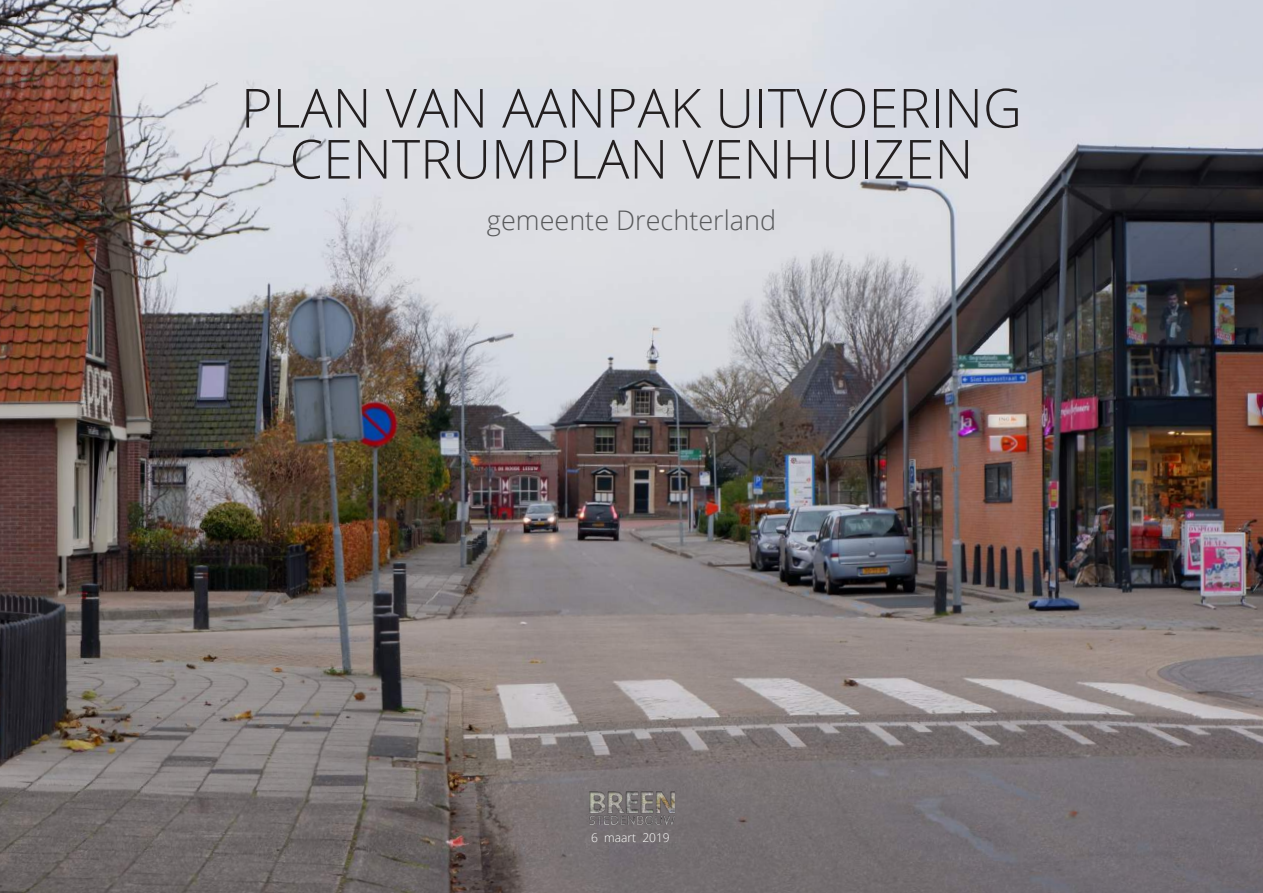
<style>
.page{position:relative;width:1263px;height:893px;background:#fff}
.page>*{position:absolute;margin:0;border:0;box-sizing:border-box;transform-origin:0 0}
.t1{font:300 54px/51px "Open Sans";color:#231f20;text-align:center}
.t2{font:300 27px "Open Sans";color:#57585a}
.t3{font:300 12px "Open Sans";color:#fff}
</style>
<div class="page">
<img style="left:0;top:0;width:1263px;height:893px">
<img style="left:586px;top:789px;width:91px;height:39px">
<p class="t1" style="left:241px;top:81px;width:782px">PLAN VAN AANPAK UITVOERING<br>CENTRUMPLAN VENHUIZEN</p>
<p class="t2" style="left:487px;top:201px;width:291px">gemeente Drechterland</p>
<p class="t3" style="left:591px;top:829px;width:80px">6 maart 2019</p>
</div>
